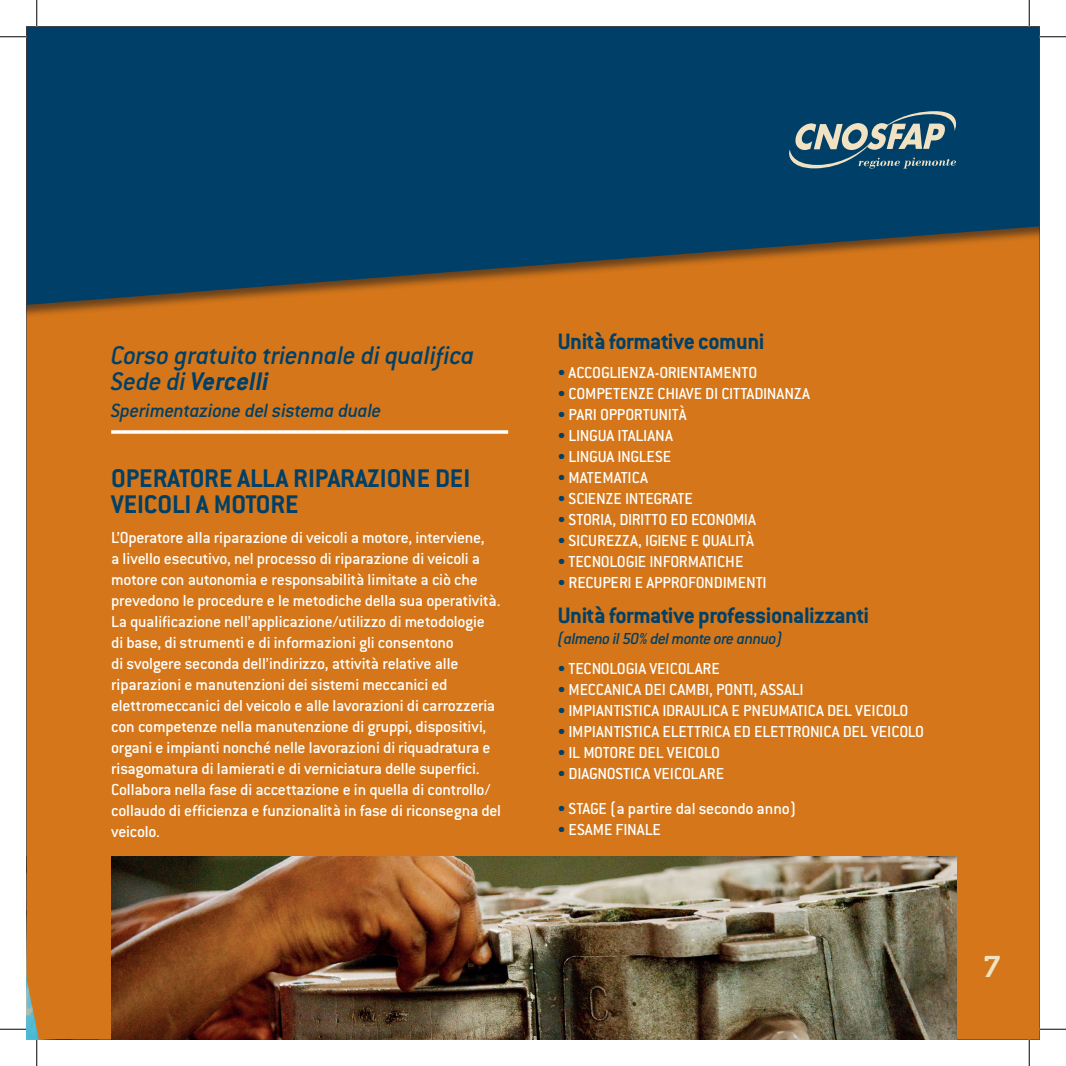
<style>
.page{position:relative;width:1066px;height:1066px;background:#fff}
.page>*{position:absolute;margin:0;border:0;box-sizing:border-box;transform-origin:0 0}
.t1{font:29.75px "Museo 700";color:#f0e2c3}
.t2{font:italic 500 28px/26.2px "Conduit ITC";letter-spacing:-.01em;color:#004068}
.t3{font:700 28px/26.2px "Conduit ITC";letter-spacing:-.005em;color:#004068}
.t4{font:700 24.5px "Conduit ITC";letter-spacing:-.02em;color:#004068}
.t5{font:italic 500 21px "Conduit ITC";letter-spacing:-.015em;color:#004068}
.t6{font:500 17.5px/21px "Conduit ITC";letter-spacing:-.01em;color:#fff}
.t7{font:italic 500 17.5px "Conduit ITC";letter-spacing:-.035em;color:#004068}
.s1{font-weight:700}
.s2{color:#004068}
</style>
<div class="page">
<div style="left:27px;top:395px;width:1012px;height:644px;background:#d47619"></div>
<div style="left:27px;top:27px;width:1012px;height:368px;background:#d47619"></div>
<svg style="left:27px;top:27px;width:1012px;height:278px;background:#1c465c"></svg>
<svg style="left:787px;top:111px;width:177px;height:58px;background:#426c81"></svg>
<img style="left:111px;top:856px;width:845px;height:183px">
<svg style="left:111px;top:430px;width:397px;height:4px;fill:#f5e0cc"></svg>
<svg style="left:0;top:36px;width:26px;height:1px"></svg>
<svg style="left:1039px;top:36px;width:27px;height:1px"></svg>
<svg style="left:0;top:1029px;width:26px;height:1px"></svg>
<svg style="left:1039px;top:1029px;width:27px;height:1px"></svg>
<svg style="left:36px;top:0;width:1px;height:26px"></svg>
<svg style="left:36px;top:1039px;width:1px;height:27px"></svg>
<svg style="left:1029px;top:0;width:1px;height:26px"></svg>
<svg style="left:1029px;top:1039px;width:1px;height:27px"></svg>
<h2 class="t2" style="left:111px;top:342px;width:365px">Corso gratuito triennale di qualifica<br>Sede di <span class="s1">Vercelli</span></h2>
<p class="t5" style="left:111px;top:398px;width:272px">Sperimentazione del sistema duale</p>
<h2 class="t3" style="left:111px;top:464px;width:361px">OPERATORE ALLA RIPARAZIONE DEI<br>VEICOLI A MOTORE</h2>
<p class="t6" style="left:111px;top:526px;width:391px">L’Operatore alla riparazione di veicoli a motore, interviene,<br>a livello esecutivo, nel processo di riparazione di veicoli a motore con autonomia e responsabilità limitate a ciò che prevedono le procedure e le metodiche della sua operatività.<br>La qualificazione nell’applicazione/utilizzo di metodologie di base, di strumenti e di informazioni gli consentono<br>di svolgere seconda dell’indirizzo, attività relative alle riparazioni e manutenzioni dei sistemi meccanici ed elettromeccanici del veicolo e alle lavorazioni di carrozzeria con competenze nella manutenzione di gruppi, dispositivi, organi e impianti nonché nelle lavorazioni di riquadratura e risagomatura di lamierati e di verniciatura delle superfici.<br>Collabora nella fase di accettazione e in quella di controllo/ collaudo di efficienza e funzionalità in fase di riconsegna del veicolo.</p>
<h3 class="t4" style="left:558px;top:326px;width:208px">Unità formative comuni</h3>
<p class="t6" style="left:558px;top:362px;width:201px"><span class="s2">•</span> ACCOGLIENZA-ORIENTAMENTO</p>
<p class="t6" style="left:558px;top:383px;width:254px"><span class="s2">•</span> COMPETENZE CHIAVE DI CITTADINANZA</p>
<p class="t6" style="left:558px;top:404px;width:130px"><span class="s2">•</span> PARI OPPORTUNITÀ</p>
<p class="t6" style="left:558px;top:425px;width:117px"><span class="s2">•</span> LINGUA ITALIANA</p>
<p class="t6" style="left:558px;top:446px;width:115px"><span class="s2">•</span> LINGUA INGLESE</p>
<p class="t6" style="left:558px;top:467px;width:92px"><span class="s2">•</span> MATEMATICA</p>
<p class="t6" style="left:558px;top:488px;width:137px"><span class="s2">•</span> SCIENZE INTEGRATE</p>
<p class="t6" style="left:558px;top:509px;width:200px"><span class="s2">•</span> STORIA, DIRITTO ED ECONOMIA</p>
<p class="t6" style="left:558px;top:530px;width:198px"><span class="s2">•</span> SICUREZZA, IGIENE E QUALITÀ</p>
<p class="t6" style="left:558px;top:551px;width:187px"><span class="s2">•</span> TECNOLOGIE INFORMATICHE</p>
<p class="t6" style="left:558px;top:572px;width:210px"><span class="s2">•</span> RECUPERI E APPROFONDIMENTI</p>
<h3 class="t4" style="left:558px;top:601px;width:313px">Unità formative professionalizzanti</h3>
<p class="t7" style="left:558px;top:629px;width:226px">(almeno il 50% del monte ore annuo)</p>
<p class="t6" style="left:558px;top:658px;width:164px"><span class="s2">•</span> TECNOLOGIA VEICOLARE</p>
<p class="t6" style="left:558px;top:679px;width:247px"><span class="s2">•</span> MECCANICA DEI CAMBI, PONTI, ASSALI</p>
<p class="t6" style="left:558px;top:700px;width:352px"><span class="s2">•</span> IMPIANTISTICA IDRAULICA E PNEUMATICA DEL VEICOLO</p>
<p class="t6" style="left:558px;top:721px;width:368px"><span class="s2">•</span> IMPIANTISTICA ELETTRICA ED ELETTRONICA DEL VEICOLO</p>
<p class="t6" style="left:558px;top:742px;width:164px"><span class="s2">•</span> IL MOTORE DEL VEICOLO</p>
<p class="t6" style="left:558px;top:763px;width:168px"><span class="s2">•</span> DIAGNOSTICA VEICOLARE</p>
<p class="t6" style="left:558px;top:798px;width:240px"><span class="s2">•</span> STAGE (a partire dal secondo anno)</p>
<p class="t6" style="left:558px;top:819px;width:105px"><span class="s2">•</span> ESAME FINALE</p>
<h1 class="t1" style="left:984px;top:950px;width:18px">7</h1>
</div>
